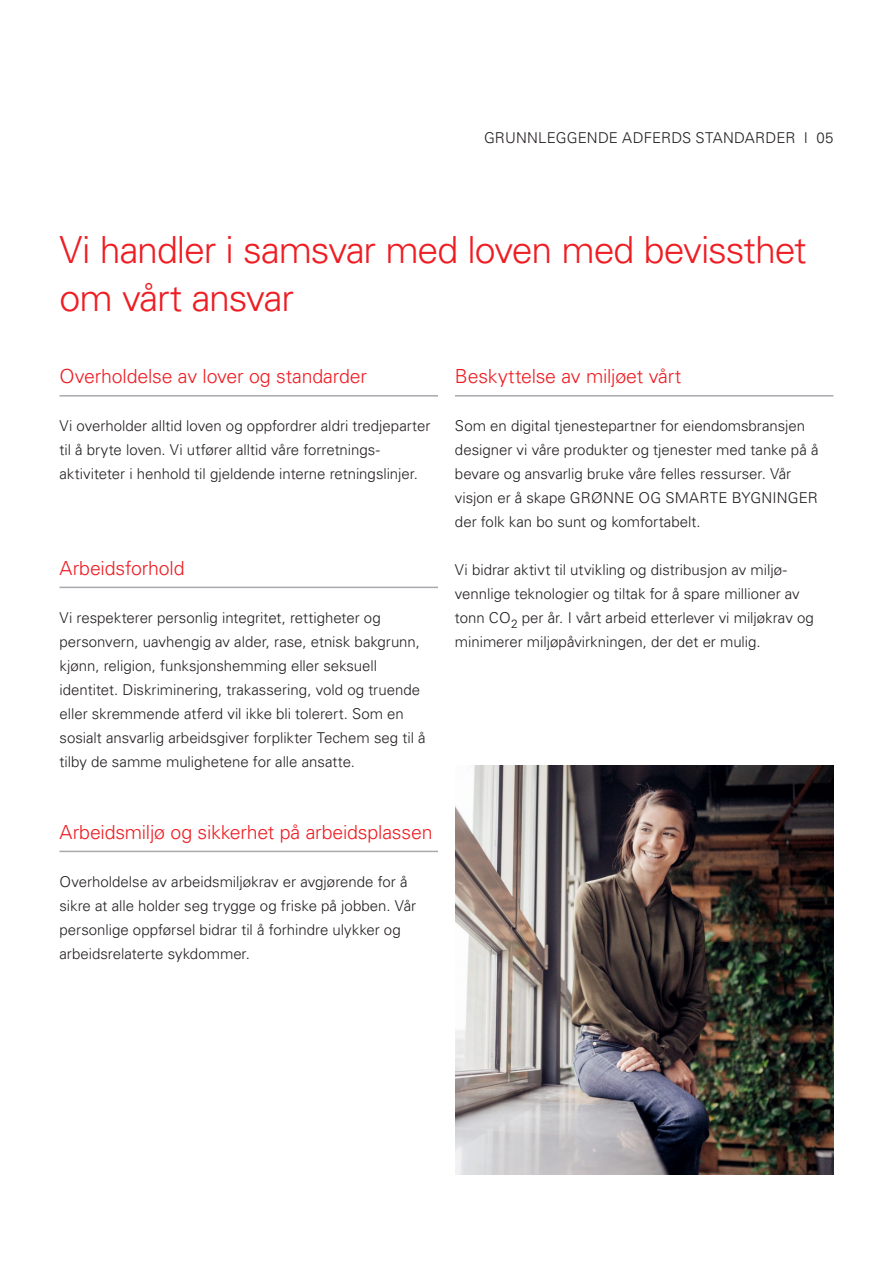
<style>
.page{position:relative;width:893px;height:1263px;background:#fff}
.page>*{position:absolute;margin:0;border:0;box-sizing:border-box;transform-origin:0 0}
.t1{font:300 37.5px/48px "Univers LT Pro 45";letter-spacing:-.03em;color:#ee1d23}
.RZ_06_US_rot_ohne_Li{font:300 19.5px "Univers LT Pro 45";letter-spacing:-.01em;color:#ee1d23}
.RZ_06_10auf16_schwar{font:300 15px/24px "Univers LT Pro 45";color:#231f20}
</style>
<div class="page">
<img style="left:455px;top:765px;width:378px;height:410px">
<hr style="left:60px;top:395px;width:378px;height:2px;background:#a8a9ad">
<hr style="left:455px;top:395px;width:378px;height:2px;background:#a8a9ad">
<hr style="left:60px;top:587px;width:378px;height:1px;background:#a8a9ad">
<hr style="left:60px;top:851px;width:378px;height:1px;background:#a8a9ad">
<p class="RZ_06_10auf16_schwar" style="left:484px;top:125px;width:351px">GRUNNLEGGENDE ADFERDS STANDARDER I 05</p>
<p class="t1" style="left:60px;top:225px;width:749px">Vi handler i samsvar med loven med bevissthet om vårt ansvar</p>
<p class="RZ_06_US_rot_ohne_Li" style="left:60px;top:363px;width:309px">Overholdelse av lover og standarder</p>
<p class="RZ_06_US_rot_ohne_Li" style="left:455px;top:363px;width:228px">Beskyttelse av miljøet vårt</p>
<p class="RZ_06_10auf16_schwar" style="left:60px;top:413px;width:372px">Vi overholder alltid loven og oppfordrer aldri tredjeparter til å bryte loven. Vi utfører alltid våre forretnings&shy;aktiviteter i henhold til gjeldende interne retningslinjer.</p>
<p class="RZ_06_10auf16_schwar" style="left:455px;top:413px;width:365px">Som en digital tjenestepartner for eiendomsbransjen designer vi våre produkter og tjenester med tanke på å bevare og ansvarlig bruke våre felles ressurser. Vår visjon er å skape GRØNNE OG SMARTE BYGNINGER der folk kan bo sunt og komfortabelt.</p>
<p class="RZ_06_10auf16_schwar" style="left:455px;top:557px;width:360px">Vi bidrar aktivt til utvikling og distribusjon av miljø&shy;vennlige teknologier og tiltak for å spare millioner av tonn CO<sub>2</sub> per år. I vårt arbeid etterlever vi miljøkrav og minimerer miljøpåvirkningen, der det er mulig.</p>
<p class="RZ_06_US_rot_ohne_Li" style="left:60px;top:555px;width:127px">Arbeidsforhold</p>
<p class="RZ_06_10auf16_schwar" style="left:60px;top:605px;width:368px">Vi respekterer personlig integritet, rettigheter og personvern, uavhengig av alder, rase, etnisk bakgrunn, kjønn, religion, funksjonshemming eller seksuell identitet. Diskriminering, trakassering, vold og truende eller skremmende atferd vil ikke bli tolerert. Som en sosialt ansvarlig arbeidsgiver forplikter Techem seg til å tilby de samme mulighetene for alle ansatte.</p>
<p class="RZ_06_US_rot_ohne_Li" style="left:60px;top:819px;width:375px">Arbeidsmiljø og sikkerhet på arbeidsplassen</p>
<p class="RZ_06_10auf16_schwar" style="left:60px;top:869px;width:358px">Overholdelse av arbeidsmiljøkrav er avgjørende for å sikre at alle holder seg trygge og friske på jobben. Vår personlige oppførsel bidrar til å forhindre ulykker og arbeidsrelaterte sykdommer.</p>
</div>
